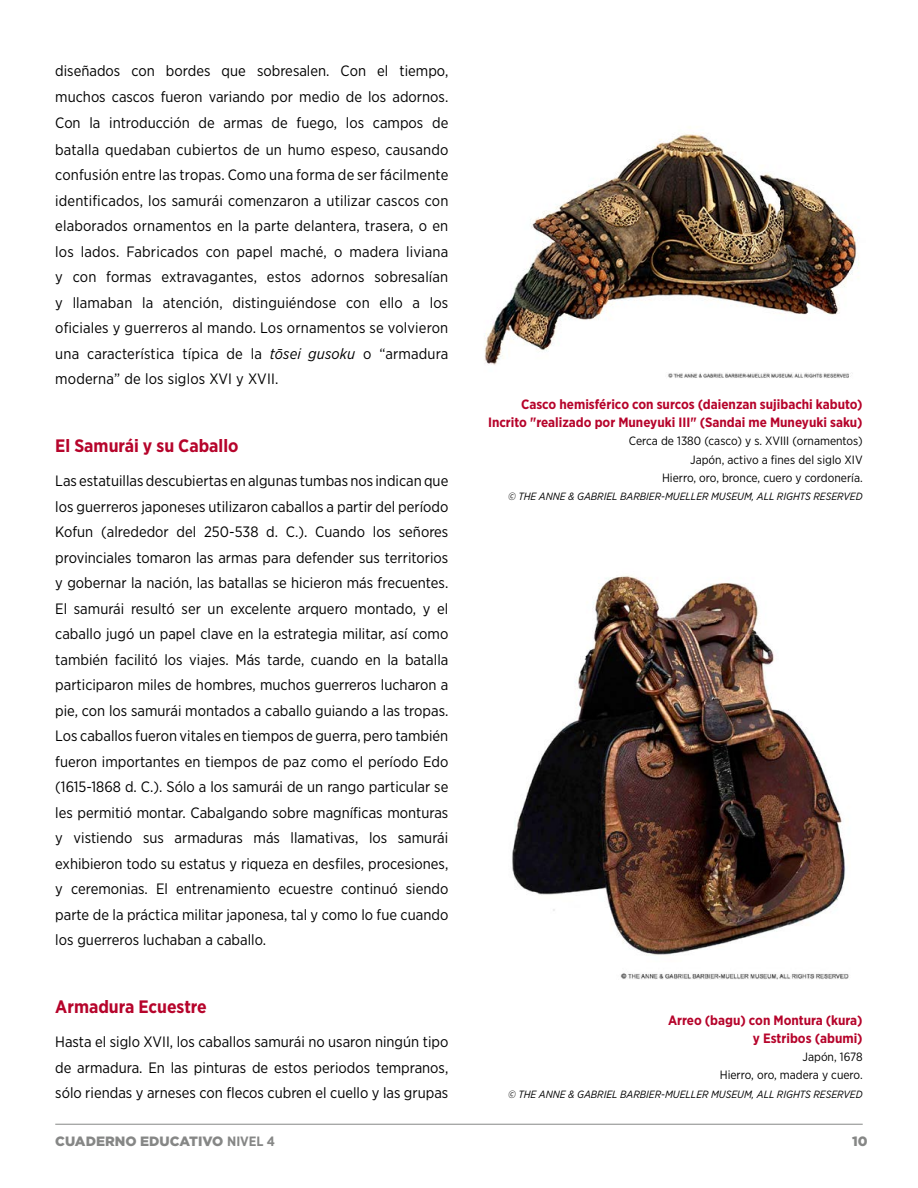
<style>
.page{position:relative;width:918px;height:1188px;background:#fff}
.page>*{position:absolute;margin:0;border:0;box-sizing:border-box;transform-origin:0 0}
.t1{font:700 18px "Gotham Narrow";color:#b6042b}
.t2{font:15px/25.5px "Gotham Narrow";color:#000;text-align:justify}
.t3{font:700 13.5px/18.3px "Gotham Narrow";color:#b6042b;text-align:right}
.t4{font:900 13.5px "Gotham";color:#868786}
.t5{font:12px/18.3px "Gotham Narrow";color:#000;text-align:right}
.t6{font:italic 10.5px "Gotham Narrow";color:#000}
.s1{font-style:italic}
.s2{font-family:"Gotham Narrow";font-weight:700}
</style>
<div class="page">
<hr style="left:55px;top:1124px;width:808px;height:1px;background:#868786">
<img style="left:484px;top:127px;width:376px;height:251px">
<img style="left:512px;top:575px;width:337px;height:405px">
<p class="t2" style="left:55px;top:57px;width:395px">diseñados con bordes que sobresalen. Con el tiempo, muchos cascos fueron variando por medio de los adornos.<br>Con la introducción de armas de fuego, los campos de batalla quedaban cubiertos de un humo espeso, causando confusión entre las tropas. Como una forma de ser fácilmente identificados, los samurái comenzaron a utilizar cascos con elaborados ornamentos en la parte delantera, trasera, o en los lados. Fabricados con papel maché, o madera liviana y con formas extravagantes, estos adornos sobresalían y llamaban la atención, distinguiéndose con ello a los oficiales y guerreros al mando. Los ornamentos se volvieron una característica típica de la <span class="s1">tōsei gusoku</span> o “armadura moderna” de los siglos XVI y XVII.</p>
<p class="t1" style="left:55px;top:434px;width:185px">El Samurái y su Caballo</p>
<p class="t2" style="left:55px;top:468px;width:395px">Las estatuillas descubiertas en algunas tumbas nos indican que los guerreros japoneses utilizaron caballos a partir del período Kofun (alrededor del 250-538 d. C.). Cuando los señores provinciales tomaron las armas para defender sus territorios y gobernar la nación, las batallas se hicieron más frecuentes.<br>El samurái resultó ser un excelente arquero montado, y el caballo jugó un papel clave en la estrategia militar, así como también facilitó los viajes. Más tarde, cuando en la batalla participaron miles de hombres, muchos guerreros lucharon a pie, con los samurái montados a caballo guiando a las tropas.<br>Los caballos fueron vitales en tiempos de guerra, pero también fueron importantes en tiempos de paz como el período Edo (1615-1868 d. C.). Sólo a los samurái de un rango particular se les permitió montar. Cabalgando sobre magníficas monturas y vistiendo sus armaduras más llamativas, los samurái exhibieron todo su estatus y riqueza en desfiles, procesiones, y ceremonias. El entrenamiento ecuestre continuó siendo parte de la práctica militar japonesa, tal y como lo fue cuando los guerreros luchaban a caballo.</p>
<p class="t1" style="left:55px;top:995px;width:153px">Armadura Ecuestre</p>
<p class="t2" style="left:55px;top:1029px;width:395px">Hasta el siglo XVII, los caballos samurái no usaron ningún tipo de armadura. En las pinturas de estos periodos tempranos, sólo riendas y arneses con flecos cubren el cuello y las grupas</p>
<p class="t3" style="left:488px;top:395px;width:376px">Casco hemisférico con surcos (daienzan sujibachi kabuto)<br>Incrito "realizado por Muneyuki III" (Sandai me Muneyuki saku)</p>
<p class="t5" style="left:629px;top:432px;width:235px">Cerca de 1380 (casco) y s. XVIII (ornamentos)<br>Japón, activo a fines del siglo XIV<br>Hierro, oro, bronce, cuero y cordonería.</p>
<p class="t6" style="left:508px;top:490px;width:356px">© THE ANNE &amp; GABRIEL BARBIER-MUELLER MUSEUM, ALL RIGHTS RESERVED</p>
<p class="t3" style="left:668px;top:1011px;width:196px">Arreo (bagu) con Montura (kura) y Estribos (abumi)</p>
<p class="t5" style="left:720px;top:1048px;width:144px">Japón, 1678<br>Hierro, oro, madera y cuero.</p>
<p class="t6" style="left:508px;top:1087px;width:356px">© THE ANNE &amp; GABRIEL BARBIER-MUELLER MUSEUM, ALL RIGHTS RESERVED</p>
<p class="t4" style="left:55px;top:1133px;width:221px">CUADERNO EDUCATIVO <span class="s2">NIVEL 4</span></p>
<p class="t4" style="left:852px;top:1133px;width:17px">10</p>
</div>
